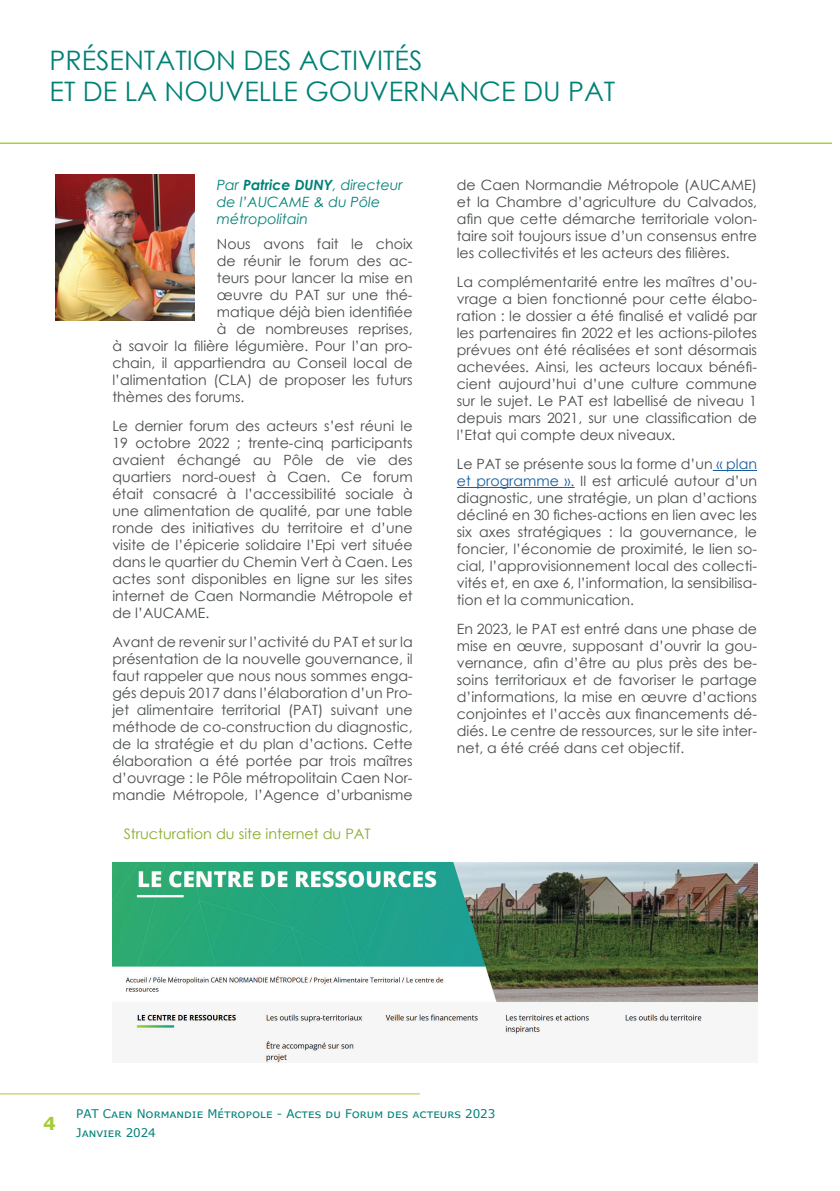
<style>
.page{position:relative;width:840px;height:1191px;background:#fff}
.page>*{position:absolute;margin:0;border:0;box-sizing:border-box;transform-origin:0 0}
.t1{font:26.8px/31.2px "Century Gothic";color:#008177}
.t2{font:700 17.8px "Verdana";color:#a5cd3a}
.t3{font:14.4px "Century Gothic";color:#87ac2e}
.t4{font:14.2px/17px "Century Gothic";color:#474b4c;text-align:justify}
.t5{font:italic 14.2px/17px "Century Gothic";color:#008177}
.t6{font:12px/19px "Verdana";letter-spacing:-.005em;color:#008177}
.s1{font-weight:700}
.s2{color:#175d9e}
</style>
<div class="page">
<hr style="left:0;top:142px;width:831px;height:2px;background:#a5cd3a">
<hr style="left:0;top:1093px;width:420px;height:1px;background:#a5cd3a">
<hr style="left:712px;top:470px;width:44px;height:1px;background:#175d9e">
<hr style="left:456px;top:487px;width:118px;height:1px;background:#175d9e">
<img style="left:55px;top:175px;width:139px;height:145px">
<img style="left:112px;top:863px;width:644px;height:199px">
<h1 class="t1" style="left:50px;top:44px;width:567px">PRÉSENTATION DES ACTIVITÉS<br>ET DE LA NOUVELLE GOUVERNANCE DU PAT</h1>
<p class="t5" style="left:217px;top:177px;width:187px">Par <span class="s1">Patrice DUNY</span>, directeur de l’AUCAME &amp; du Pôle métropolitain</p>
<p class="t4" style="left:217px;top:235px;width:197px">Nous avons fait le choix</p>
<p class="t4" style="left:217px;top:252px;width:197px">de réunir le forum des ac-</p>
<p class="t4" style="left:217px;top:269px;width:197px">teurs pour lancer la mise en</p>
<p class="t4" style="left:217px;top:286px;width:197px">œuvre du PAT sur une thé-</p>
<p class="t4" style="left:217px;top:303px;width:197px">matique déjà bien identifiée</p>
<p class="t4" style="left:217px;top:320px;width:197px">à de nombreuses reprises,</p>
<p class="t4" style="left:112px;top:337px;width:301px">à savoir la filière légumière. Pour l’an pro-</p>
<p class="t4" style="left:112px;top:354px;width:301px">chain, il appartiendra au Conseil local de</p>
<p class="t4" style="left:112px;top:371px;width:301px">l’alimentation (CLA) de proposer les futurs</p>
<p class="t4" style="left:112px;top:388px;width:133px">thèmes des forums.</p>
<p class="t4" style="left:112px;top:417px;width:301px">Le dernier forum des acteurs s’est réuni le 19 octobre 2022 ; trente-cinq participants avaient échangé au Pôle de vie des quartiers nord-ouest à Caen. Ce forum était consacré à l’accessibilité sociale à une alimentation de qualité, par une table ronde des initiatives du territoire et d’une visite de l’épicerie solidaire l’Epi vert située dans le quartier du Chemin Vert à Caen. Les actes sont disponibles en ligne sur les sites internet de Caen Normandie Métropole et de l’AUCAME.</p>
<p class="t4" style="left:112px;top:633px;width:301px">Avant de revenir sur l’activité du PAT et sur la présentation de la nouvelle gouvernance, il faut rappeler que nous nous sommes enga&shy;gés depuis 2017 dans l’élaboration d’un Pro&shy;jet alimentaire territorial (PAT) suivant une méthode de co-construction du diagnostic, de la stratégie et du plan d’actions. Cette élaboration a été portée par trois maîtres d’ouvrage : le Pôle métropolitain Caen Nor&shy;mandie Métropole, l’Agence d’urbanisme</p>
<p class="t3" style="left:124px;top:824px;width:248px">Structuration du site internet du PAT</p>
<p class="t4" style="left:456px;top:177px;width:301px">de Caen Normandie Métropole (AUCAME) et la Chambre d’agriculture du Calvados, afin que cette démarche territoriale volon&shy;taire soit toujours issue d’un consensus entre les collectivités et les acteurs des filières.</p>
<p class="t4" style="left:456px;top:273px;width:301px">La complémentarité entre les maîtres d’ou&shy;vrage a bien fonctionné pour cette élabo&shy;ration : le dossier a été finalisé et validé par les partenaires fin 2022 et les actions-pilotes prévues ont été réalisées et sont désormais achevées. Ainsi, les acteurs locaux bénéfi&shy;cient aujourd’hui d’une culture commune sur le sujet. Le PAT est labellisé de niveau 1 depuis mars 2021, sur une classification de l’Etat qui compte deux niveaux.</p>
<p class="t4" style="left:456px;top:455px;width:301px">Le PAT se présente sous la forme d’un <span class="s2">« plan et programme ».</span> Il est articulé autour d’un diagnostic, une stratégie, un plan d’actions décliné en 30 fiches-actions en lien avec les six axes stratégiques : la gouvernance, le foncier, l’économie de proximité, le lien so&shy;cial, l’approvisionnement local des collecti&shy;vités et, en axe 6, l’information, la sensibilisa&shy;tion et la communication.</p>
<p class="t4" style="left:456px;top:620px;width:301px">En 2023, le PAT est entré dans une phase de mise en œuvre, supposant d’ouvrir la gou&shy;vernance, afin d’être au plus près des be&shy;soins territoriaux et de favoriser le partage d’informations, la mise en œuvre d’actions conjointes et l’accès aux financements dé&shy;diés. Le centre de ressources, sur le site inter&shy;net, a été créé dans cet objectif.</p>
<p class="t2" style="left:43px;top:1110px;width:14px">4</p>
<p class="t6" style="left:76px;top:1104px;width:420px">PAT Caen Normandie Métropole - Actes du Forum des acteurs 2023<br>Janvier 2024</p>
</div>
